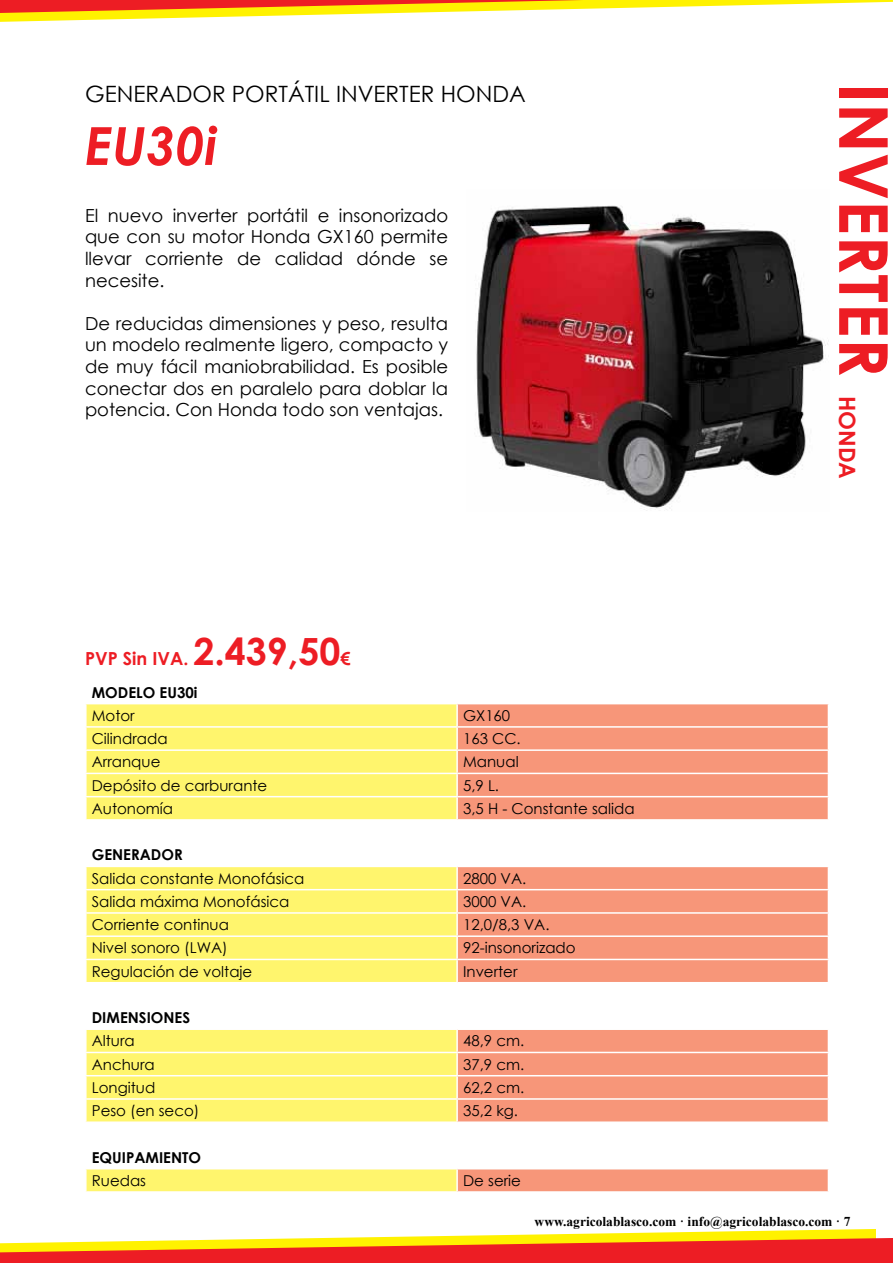
<style>
.page{position:relative;width:893px;height:1263px;background:#fff}
.page>*{position:absolute;margin:0;border:0;box-sizing:border-box;transform-origin:0 0}
.t1{font:700 67.5px "Century Gothic";color:#ed1d24}
.t2{font:italic 700 52.5px "Century Gothic";color:#ed1d24}
.t3{font:22.5px "Century Gothic";color:#000}
.t4{font:700 22.5px "Century Gothic";color:#ed1d24}
.t5{font:18px/21.6px "Century Gothic";color:#000;text-align:justify}
.t6{font:700 18px "Century Gothic";color:#ed1d24}
.t7{font:15px "Century Gothic";color:#000}
.t8{font:700 15px "Century Gothic";color:#000}
.t9{font:700 13.5px "Times New Roman";color:#000}
.s1{font-size:37.5px}
</style>
<div class="page">
<svg style="left:0;top:1229px;width:893px;height:34px"></svg>
<svg style="left:0;top:0;width:893px;height:22px"></svg>
<svg style="left:87px;top:704px;width:369px;height:487px;fill:#fff56d"></svg>
<svg style="left:458px;top:704px;width:370px;height:487px;fill:#f79679"></svg>
<hr style="left:85px;top:726px;width:372px;height:2px;background:#fff">
<hr style="left:457px;top:726px;width:372px;height:2px;background:#fff">
<hr style="left:85px;top:749px;width:372px;height:2px;background:#fff">
<hr style="left:457px;top:749px;width:372px;height:2px;background:#fff">
<hr style="left:85px;top:773px;width:372px;height:1px;background:#fff">
<hr style="left:457px;top:773px;width:372px;height:1px;background:#fff">
<hr style="left:85px;top:796px;width:372px;height:1px;background:#fff">
<hr style="left:457px;top:796px;width:372px;height:1px;background:#fff">
<hr style="left:85px;top:819px;width:372px;height:2px;background:#fff">
<hr style="left:457px;top:819px;width:372px;height:2px;background:#fff">
<hr style="left:85px;top:866px;width:372px;height:1px;background:#fff">
<hr style="left:457px;top:866px;width:372px;height:1px;background:#fff">
<hr style="left:85px;top:889px;width:372px;height:1px;background:#fff">
<hr style="left:457px;top:889px;width:372px;height:1px;background:#fff">
<hr style="left:85px;top:912px;width:372px;height:2px;background:#fff">
<hr style="left:457px;top:912px;width:372px;height:2px;background:#fff">
<hr style="left:85px;top:935px;width:372px;height:2px;background:#fff">
<hr style="left:457px;top:935px;width:372px;height:2px;background:#fff">
<hr style="left:85px;top:959px;width:372px;height:1px;background:#fff">
<hr style="left:457px;top:959px;width:372px;height:1px;background:#fff">
<hr style="left:85px;top:982px;width:372px;height:1px;background:#fff">
<hr style="left:457px;top:982px;width:372px;height:1px;background:#fff">
<hr style="left:85px;top:1028px;width:372px;height:2px;background:#fff">
<hr style="left:457px;top:1028px;width:372px;height:2px;background:#fff">
<hr style="left:85px;top:1052px;width:372px;height:1px;background:#fff">
<hr style="left:457px;top:1052px;width:372px;height:1px;background:#fff">
<hr style="left:85px;top:1075px;width:372px;height:1px;background:#fff">
<hr style="left:457px;top:1075px;width:372px;height:1px;background:#fff">
<hr style="left:85px;top:1098px;width:372px;height:2px;background:#fff">
<hr style="left:457px;top:1098px;width:372px;height:2px;background:#fff">
<hr style="left:85px;top:1121px;width:372px;height:2px;background:#fff">
<hr style="left:457px;top:1121px;width:372px;height:2px;background:#fff">
<hr style="left:85px;top:1168px;width:372px;height:1px;background:#fff">
<hr style="left:457px;top:1168px;width:372px;height:1px;background:#fff">
<img style="left:476px;top:205px;width:353px;height:306px">
<h3 class="t3" style="left:85px;top:78px;width:442px">GENERADOR PORTÁTIL INVERTER HONDA</h3>
<h2 class="t2" style="left:85px;top:106px;width:134px">EU30i</h2>
<p class="t5" style="left:85px;top:204px;width:365px">El nuevo inverter portátil e insonorizado que con su motor Honda GX160 permite llevar corriente de calidad dónde se necesite.</p>
<p class="t5" style="left:85px;top:312px;width:365px">De reducidas dimensiones y peso, resulta un modelo realmente ligero, compacto y de muy fácil maniobrabilidad. Es posible conectar dos en paralelo para doblar la potencia. Con Honda todo son ventajas.</p>
<p class="t6" style="left:85px;top:645px;width:267px">PVP Sin IVA. <span class="s1">2.439,50</span>€</p>
<p class="t8" style="left:92px;top:681px;width:107px">MODELO EU30i</p>
<p class="t7" style="left:92px;top:705px;width:45px">Motor</p>
<p class="t7" style="left:463px;top:705px;width:49px">GX160</p>
<p class="t7" style="left:92px;top:728px;width:77px">Cilindrada</p>
<p class="t7" style="left:463px;top:728px;width:59px">163 CC.</p>
<p class="t7" style="left:92px;top:751px;width:70px">Arranque</p>
<p class="t7" style="left:463px;top:751px;width:57px">Manual</p>
<p class="t7" style="left:92px;top:775px;width:177px">Depósito de carburante</p>
<p class="t7" style="left:463px;top:775px;width:38px">5,9 L.</p>
<p class="t7" style="left:92px;top:798px;width:83px">Autonomía</p>
<p class="t7" style="left:463px;top:798px;width:173px">3,5 H - Constante salida</p>
<p class="t8" style="left:92px;top:843px;width:92px">GENERADOR</p>
<p class="t7" style="left:92px;top:868px;width:214px">Salida constante Monofásica</p>
<p class="t7" style="left:463px;top:868px;width:65px">2800 VA.</p>
<p class="t7" style="left:92px;top:891px;width:199px">Salida máxima Monofásica</p>
<p class="t7" style="left:463px;top:891px;width:65px">3000 VA.</p>
<p class="t7" style="left:92px;top:914px;width:139px">Corriente continua</p>
<p class="t7" style="left:463px;top:914px;width:88px">12,0/8,3 VA.</p>
<p class="t7" style="left:92px;top:937px;width:137px">Nivel sonoro (LWA)</p>
<p class="t7" style="left:463px;top:937px;width:114px">92-insonorizado</p>
<p class="t7" style="left:92px;top:961px;width:162px">Regulación de voltaje</p>
<p class="t7" style="left:463px;top:961px;width:56px">Inverter</p>
<p class="t8" style="left:92px;top:1006px;width:100px">DIMENSIONES</p>
<p class="t7" style="left:92px;top:1030px;width:45px">Altura</p>
<p class="t7" style="left:463px;top:1030px;width:63px">48,9 cm.</p>
<p class="t7" style="left:92px;top:1054px;width:64px">Anchura</p>
<p class="t7" style="left:463px;top:1054px;width:63px">37,9 cm.</p>
<p class="t7" style="left:92px;top:1077px;width:65px">Longitud</p>
<p class="t7" style="left:463px;top:1077px;width:63px">62,2 cm.</p>
<p class="t7" style="left:92px;top:1100px;width:109px">Peso (en seco)</p>
<p class="t7" style="left:463px;top:1100px;width:57px">35,2 kg.</p>
<p class="t8" style="left:92px;top:1146px;width:111px">EQUIPAMIENTO</p>
<p class="t7" style="left:92px;top:1170px;width:56px">Ruedas</p>
<p class="t7" style="left:463px;top:1170px;width:59px">De serie</p>
<h1 class="t1" style="left:915px;top:84px;width:294px;rotate:90deg">INVERTER</h1>
<h3 class="t4" style="left:864px;top:396px;width:85px;rotate:90deg">HONDA</h3>
<p class="t9" style="left:535px;top:1212px;width:317px">www.agricolablasco.com · info@agricolablasco.com · 7</p>
</div>
